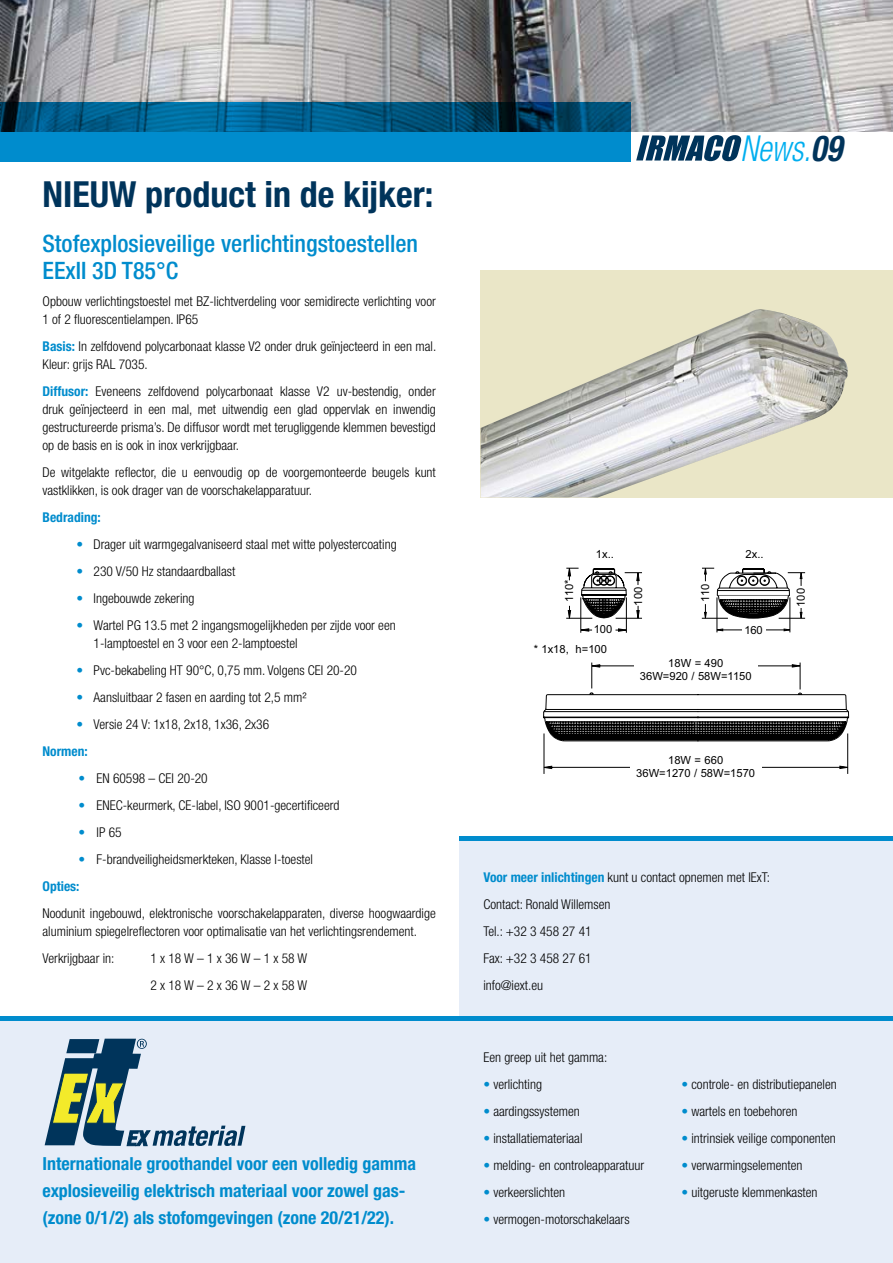
<style>
.page{position:relative;width:893px;height:1263px;background:#fff}
.page>*{position:absolute;margin:0;border:0;box-sizing:border-box;transform-origin:0 0}
.t1{font:700 condensed 36px "Helvetica Neue LT Std";color:#00345b}
.t2{font:italic 300 condensed 35.85px "Helvetica Neue LT Std";color:#00aeef;scale:.9 1}
.t3{font:500 condensed 24px/27px "Helvetica Neue LT Std";color:#008ccd}
.t4{font:700 condensed 18px/27px "Helvetica Neue LT Std";color:#008ccd}
.t5{font:300 condensed 13.5px/18px "Helvetica Neue LT Std";color:#000}
.t6{font:700 condensed 13.5px "Helvetica Neue LT Std";color:#008ccd}
.t7{font:11.25px/13.5px "Arial";color:#000;text-align:center}
.t8{font:6.45px "Arial";color:#000}
.s1{font-weight:700;color:#008ccd}
.s2{color:#008ccd}
.s3{font-weight:700;color:#00345b}
</style>
<div class="page">
<svg style="left:636px;top:135px;width:105px;height:26px"></svg>
<img style="left:0;top:0;width:893px;height:131px">
<svg style="left:0;top:102px;width:631px;height:60px;background:#006fa4"></svg>
<div style="left:480px;top:270px;width:413px;height:227px;background:#eae6c7"></div>
<img style="left:481px;top:309px;width:367px;height:188px">
<svg style="left:543px;top:765px;width:306px;height:4px"></svg>
<hr style="left:544px;top:733px;width:1px;height:41px;background:#000">
<hr style="left:847px;top:733px;width:1px;height:41px;background:#000">
<svg style="left:543px;top:567px;width:306px;height:175px"></svg>
<div style="left:634px;top:657px;width:123px;height:36px;background:#fff"></div>
<div style="left:630px;top:754px;width:131px;height:51px;background:#fff"></div>
<div style="left:0;top:1020px;width:893px;height:243px;background:#e6edf8"></div>
<div style="left:459px;top:840px;width:434px;height:195px;background:#e6edf8"></div>
<svg style="left:45px;top:1039px;width:200px;height:107px"></svg>
<hr style="left:459px;top:836px;width:434px;height:4px;background:#008ccd">
<hr style="left:0;top:1016px;width:893px;height:4px;background:#008ccd">
<h1 class="t1" style="left:43px;top:172px;width:40px">NIEUW</h1>
<h1 class="t1" style="left:145px;top:172px;width:290px">product in de kijker:</h1>
<h3 class="t3" style="left:43px;top:230px;width:377px">Stofexplosieveilige verlichtingstoestellen<br>EExII 3D T85°C</h3>
<p class="t5" style="left:43px;top:292px;width:395px">Opbouw verlichtingstoestel met BZ-lichtverdeling voor semidirecte verlichting voor<br>1 of 2 fluorescentielampen. IP65</p>
<p class="t5" style="left:43px;top:337px;width:395px"><span class="s1">Basis:</span> In zelfdovend polycarbonaat klasse V2 onder druk geïnjecteerd in een mal.<br>Kleur: grijs RAL 7035.</p>
<p class="t5" style="left:43px;top:382px;width:395px;text-align:justify"><span class="s1">Diffusor:</span> Eveneens zelfdovend polycarbonaat klasse V2 uv-bestendig, onder druk geïnjecteerd in een mal, met uitwendig een glad oppervlak en inwendig gestructureerde prisma’s. De diffusor wordt met terugliggende klemmen bevestigd op de basis en is ook in inox verkrijgbaar.</p>
<p class="t5" style="left:43px;top:463px;width:395px">De witgelakte reflector, die u eenvoudig op de voorgemonteerde beugels kunt vastklikken, is ook drager van de voorschakelapparatuur.</p>
<p class="t6" style="left:43px;top:509px;width:60px">Bedrading:</p>
<p class="t5" style="left:77px;top:535px;width:322px"><span class="s2">•</span> Drager uit warmgegalvaniseerd staal met witte polyestercoating</p>
<p class="t5" style="left:77px;top:562px;width:160px"><span class="s2">•</span> 230 V/50 Hz standaardballast</p>
<p class="t5" style="left:77px;top:589px;width:119px"><span class="s2">•</span> Ingebouwde zekering</p>
<p class="t5" style="left:94px;top:616px;width:304px;text-indent:-17px"><span class="s2">•</span> Wartel PG 13.5 met 2 ingangsmogelijkheden per zijde voor een<br>1-lamptoestel en 3 voor een 2-lamptoestel</p>
<p class="t5" style="left:77px;top:661px;width:282px"><span class="s2">•</span> Pvc-bekabeling HT 90°C, 0,75 mm. Volgens CEI 20-20</p>
<p class="t5" style="left:77px;top:688px;width:232px"><span class="s2">•</span> Aansluitbaar 2 fasen en aarding tot 2,5 mm²</p>
<p class="t5" style="left:43px;top:711px;width:228px;line-height:27px;text-indent:34px"><span class="s2">•</span> Versie 24 V: 1x18, 2x18, 1x36, 2x36<br><span class="s1">Normen:</span></p>
<p class="t5" style="left:79px;top:769px;width:131px"><span class="s2">•</span> EN 60598 – CEI 20-20</p>
<p class="t5" style="left:79px;top:796px;width:263px"><span class="s2">•</span> ENEC-keurmerk, CE-label, ISO 9001-gecertificeerd</p>
<p class="t5" style="left:79px;top:823px;width:45px"><span class="s2">•</span> IP 65</p>
<p class="t5" style="left:43px;top:846px;width:272px;line-height:27px;text-indent:36px"><span class="s2">•</span> F-brandveiligheidsmerkteken, Klasse I-toestel<br><span class="s1">Opties:</span></p>
<p class="t5" style="left:43px;top:904px;width:395px">Noodunit ingebouwd, elektronische voorschakelapparaten, diverse hoogwaardige aluminium spiegelreflectoren voor optimalisatie van het verlichtingsrendement.</p>
<p class="t5" style="left:43px;top:949px;width:73px">Verkrijgbaar in:</p>
<p class="t5" style="left:151px;top:945px;width:158px;line-height:27px">1 x 18 W – 1 x 36 W – 1 x 58 W<br>2 x 18 W – 2 x 36 W – 2 x 58 W</p>
<h3 class="t4" style="left:43px;top:1150px;width:375px">Internationale groothandel voor een volledig gamma explosieveilig elektrisch materiaal voor zowel gas-(zone 0/1/2) als stofomgevingen (zone 20/21/22).</h3>
<h2 class="t2" style="left:740px;top:127px;width:114px">News.<span class="s3">09</span></h2>
<p class="t7" style="left:596px;top:547px;width:20px">1x..</p>
<p class="t7" style="left:746px;top:547px;width:20px">2x..</p>
<p class="t7" style="left:562px;top:602px;width:24px;rotate:-90deg">110*</p>
<p class="t7" style="left:631px;top:606px;width:20px;rotate:-90deg">100</p>
<p class="t7" style="left:699px;top:602px;width:20px;rotate:-90deg">110</p>
<p class="t7" style="left:794px;top:607px;width:20px;rotate:-90deg">100</p>
<p class="t7" style="left:594px;top:623px;width:20px">100</p>
<p class="t7" style="left:744px;top:623px;width:20px">160</p>
<p class="t7" style="left:534px;top:642px;width:75px">* 1x18, h=100</p>
<p class="t7" style="left:640px;top:656px;width:113px">18W = 490<br>36W=920 / 58W=1150</p>
<p class="t8" style="left:710px;top:668px;width:12px">100</p>
<p class="t7" style="left:636px;top:753px;width:120px">18W = 660<br>36W=1270 / 58W=1570</p>
<p class="t5" style="left:483px;top:864px;width:288px;line-height:27px"><span class="s1">Voor meer inlichtingen</span> kunt u contact opnemen met IExT:<br>Contact: Ronald Willemsen<br>Tel.: +32 3 458 27 41<br>Fax: +32 3 458 27 61<br>info@iext.eu</p>
<p class="t5" style="left:483px;top:1048px;width:125px">Een greep uit het gamma:</p>
<p class="t5" style="left:483px;top:1075px;width:60px"><span class="s2">•</span> verlichting</p>
<p class="t5" style="left:483px;top:1102px;width:98px"><span class="s2">•</span> aardingssystemen</p>
<p class="t5" style="left:483px;top:1129px;width:101px"><span class="s2">•</span> installatiemateriaal</p>
<p class="t5" style="left:483px;top:1156px;width:162px"><span class="s2">•</span> melding- en controleapparatuur</p>
<p class="t5" style="left:483px;top:1183px;width:83px"><span class="s2">•</span> verkeerslichten</p>
<p class="t5" style="left:483px;top:1210px;width:148px"><span class="s2">•</span> vermogen-motorschakelaars</p>
<p class="t5" style="left:681px;top:1075px;width:157px"><span class="s2">•</span> controle- en distributiepanelen</p>
<p class="t5" style="left:681px;top:1102px;width:118px"><span class="s2">•</span> wartels en toebehoren</p>
<p class="t5" style="left:681px;top:1129px;width:156px"><span class="s2">•</span> intrinsiek veilige componenten</p>
<p class="t5" style="left:681px;top:1156px;width:122px"><span class="s2">•</span> verwarmingselementen</p>
<p class="t5" style="left:681px;top:1183px;width:138px"><span class="s2">•</span> uitgeruste klemmenkasten</p>
</div>
